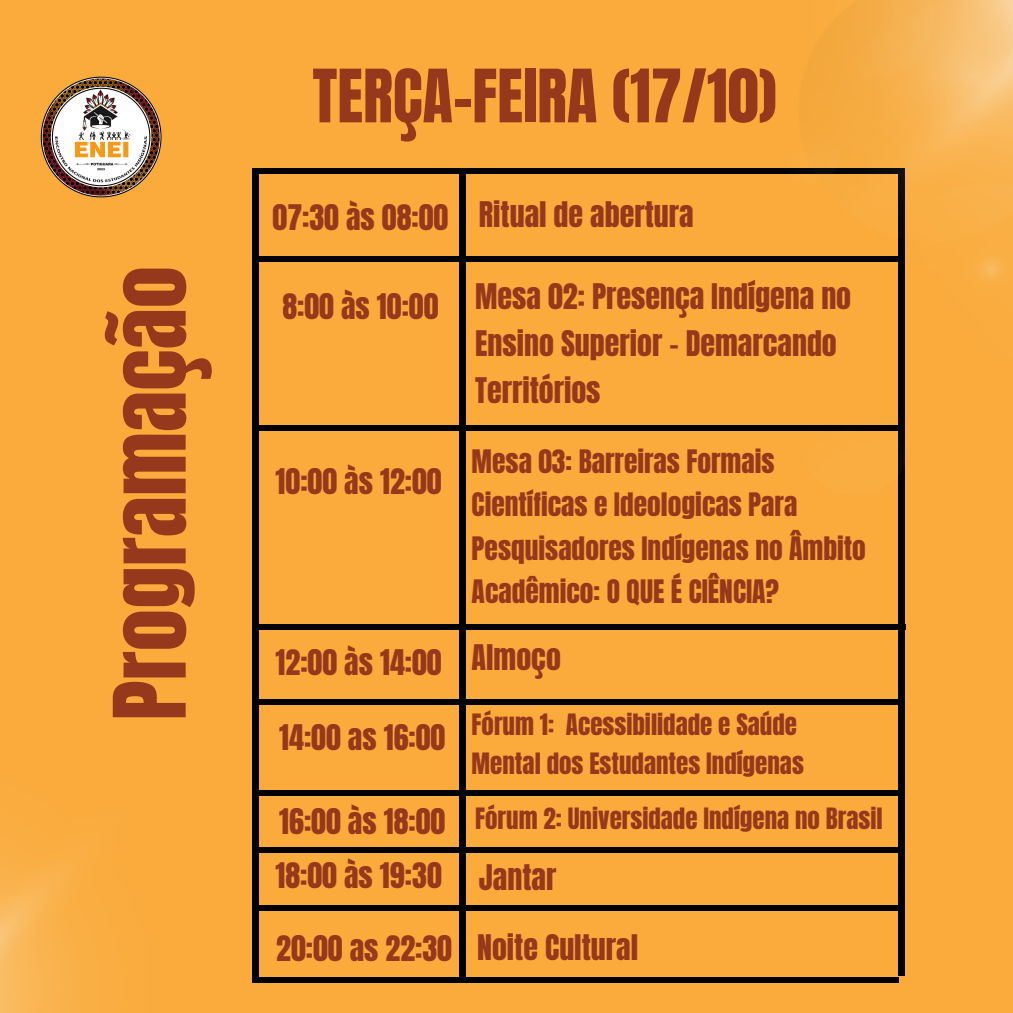
<style>
.page{position:relative;width:1013px;height:1013px;background:#fff}
.page>*{position:absolute;margin:0;border:0;box-sizing:border-box;transform-origin:0 0}
.t1{font:84.75px "Anton";color:#96381b}
.t2{font:62.5px "Anton";color:#96381b}
.t3{font:30px/46.9px "Anton";color:#96381b}
.t4{font:27.5px/43.1px "Anton";color:#96381b}
.t5{font:25px/39.4px "Anton";color:#96381b}
</style>
<div class="page">
<div style="left:0;top:0;width:1012px;height:1012px;background:#faab3b"></div>
<img style="left:40px;top:76px;width:122px;height:122px">
<div style="left:459px;top:171px;width:7px;height:805px;background:#000"></div>
<div style="left:252px;top:168px;width:646px;height:5px;background:#000"></div>
<div style="left:252px;top:256px;width:646px;height:6px;background:#000"></div>
<div style="left:258px;top:425px;width:646px;height:6px;background:#000"></div>
<div style="left:251px;top:171px;width:7px;height:805px;background:#000"></div>
<div style="left:259px;top:624px;width:646px;height:6px;background:#000"></div>
<div style="left:255px;top:699px;width:646px;height:6px;background:#000"></div>
<div style="left:252px;top:790px;width:646px;height:6px;background:#000"></div>
<div style="left:252px;top:847px;width:646px;height:6px;background:#000"></div>
<div style="left:897px;top:168px;width:7px;height:808px;background:#000"></div>
<div style="left:255px;top:905px;width:646px;height:5px;background:#000"></div>
<div style="left:252px;top:977px;width:646px;height:5px;background:#000"></div>
<img style="left:734px;top:0;width:278px;height:495px">
<img style="left:0;top:852px;width:85px;height:160px">
<p class="t1" style="left:89px;top:720px;width:456px;rotate:-90deg">Programação</p>
<p class="t2" style="left:312px;top:51px;width:466px">TERÇA-FEIRA (17/10)</p>
<p class="t3" style="left:272px;top:195px;width:177px">07:30 às 08:00</p>
<p class="t3" style="left:282px;top:283px;width:158px">8:00 às 10:00</p>
<p class="t3" style="left:275px;top:458px;width:168px">10:00 às 12:00</p>
<p class="t3" style="left:275px;top:639px;width:168px">12:00 às 14:00</p>
<p class="t3" style="left:279px;top:715px;width:168px">14:00 as 16:00</p>
<p class="t3" style="left:479px;top:192px;width:216px">Ritual de abertura</p>
<p class="t3" style="left:475px;top:274px;width:377px">Mesa 02: Presença Indígena no<br>Ensino Superior - Demarcando<br>Territórios</p>
<p class="t4" style="left:471px;top:440px;width:396px">Mesa 03: Barreiras Formais<br>Científicas e Ideologicas Para<br>Pesquisadores Indígenas no Âmbito<br>Acadêmico: O QUE É CIÊNCIA?</p>
<p class="t3" style="left:471px;top:634px;width:91px">Almoço</p>
<p class="t5" style="left:471px;top:704px;width:334px">Fórum 1: Acessibilidade e Saúde<br>Mental dos Estudantes Indígenas</p>
<p class="t3" style="left:279px;top:798px;width:168px">16:00 às 18:00</p>
<p class="t5" style="left:475px;top:799px;width:409px">Fórum 2: Universidade Indígena no Brasil</p>
<p class="t3" style="left:275px;top:852px;width:168px">18:00 às 19:30</p>
<p class="t3" style="left:479px;top:854px;width:79px">Jantar</p>
<p class="t3" style="left:276px;top:925px;width:177px">20:00 as 22:30</p>
<p class="t3" style="left:477px;top:924px;width:162px">Noite Cultural</p>
</div>
